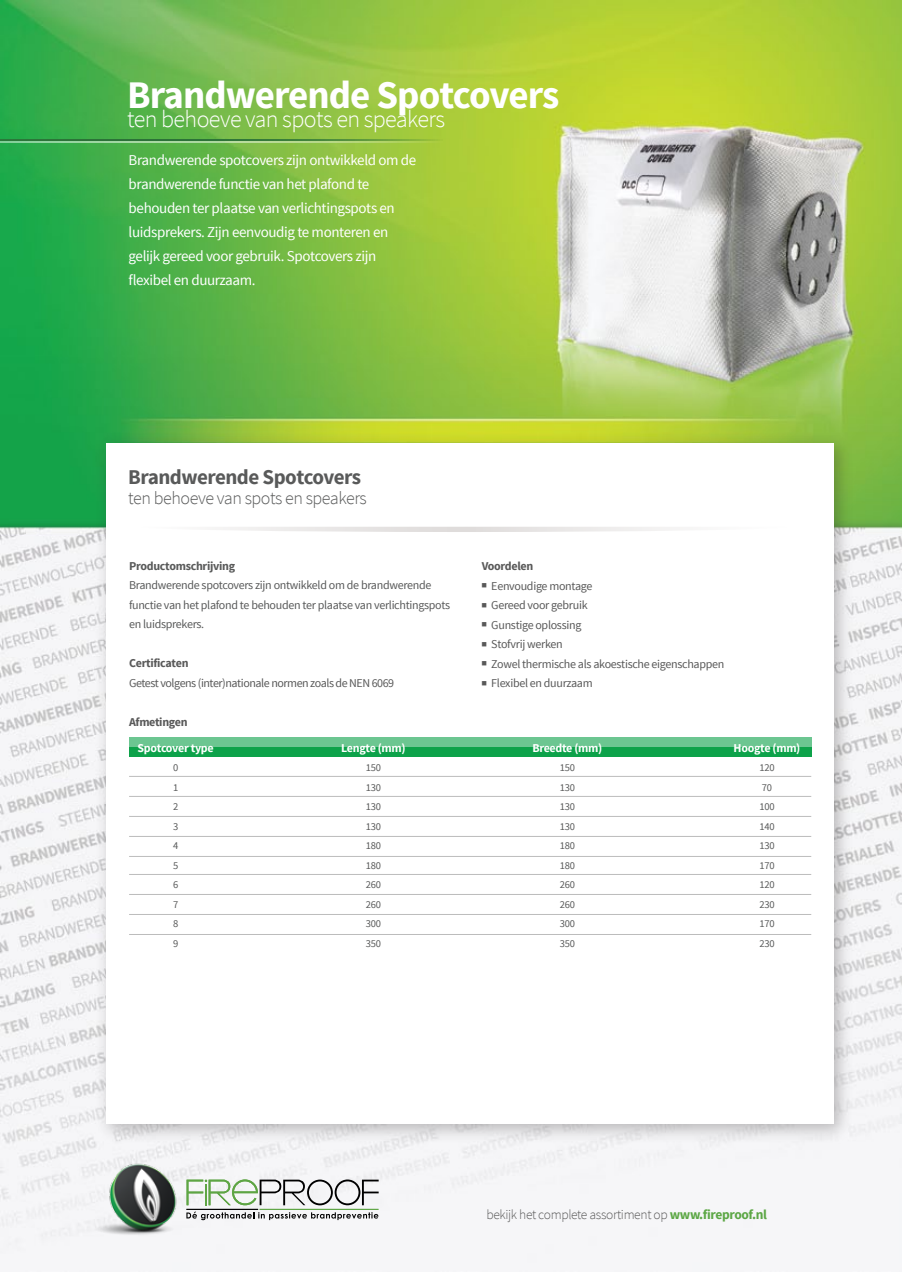
<style>
.page{position:relative;width:902px;height:1272px;background:#fff}
.page>*{position:absolute;margin:0;border:0;box-sizing:border-box;transform-origin:0 0}
.t1{font:700 39px "Source Sans Pro";letter-spacing:-.025em;color:#fff}
.t2{font:300 24px "Source Sans Pro";letter-spacing:-.025em;color:#fff}
.t3{font:700 21px "Source Sans Pro";letter-spacing:-.025em;color:#595a5a}
.t4{font:300 18px "Source Sans Pro";letter-spacing:-.025em;color:#595a5a}
.t5{font:15px/24px "Source Sans Pro";letter-spacing:-.025em;color:#fff}
.t6{font:300 13.5px "Source Sans Pro";letter-spacing:-.025em;color:#595959}
.t7{font:12px "Source Sans Pro";letter-spacing:-.025em;color:#595959}
.t8{font:12px/19.5px "Source Sans Pro";letter-spacing:-.025em;color:#595a5a}
.t9{font:700 12px "Source Sans Pro";letter-spacing:-.025em;color:#fff}
.t10{font:700 12px "Source Sans Pro";letter-spacing:-.025em;color:#595959}
.t11{font:700 12px "Source Sans Pro";letter-spacing:-.025em;color:#595a5a}
.t12{font:10.5px/19.5px "Source Sans Pro";letter-spacing:-.025em;color:#595a5a;text-align:justify}
.s1{font-weight:700;color:#5ca745}
</style>
<div class="page">
<img style="left:0;top:0;width:901px;height:1271px">
<img style="left:88px;top:1159px;width:95px;height:84px">
<svg style="left:186px;top:1179px;width:192px;height:41px"></svg>
<img style="left:90px;top:427px;width:768px;height:721px">
<div style="left:106px;top:442px;width:727px;height:681px;background:#fff"></div>
<svg style="left:212px;top:527px;width:471px;height:5px"></svg>
<svg style="left:0;top:140px;width:442px;height:1px"></svg>
<svg style="left:0;top:141px;width:442px;height:1px"></svg>
<div style="left:129px;top:737px;width:682px;height:19px;background:#0da24a"></div>
<div style="left:129px;top:737px;width:682px;height:10px;background:#6cc691"></div>
<hr style="left:129px;top:776px;width:682px;height:1px;background:#bcbcbc">
<hr style="left:129px;top:796px;width:682px;height:1px;background:#bcbcbc">
<hr style="left:129px;top:816px;width:682px;height:1px;background:#bcbcbc">
<hr style="left:129px;top:836px;width:682px;height:1px;background:#bcbcbc">
<hr style="left:129px;top:856px;width:682px;height:1px;background:#bcbcbc">
<hr style="left:129px;top:874px;width:682px;height:1px;background:#bcbcbc">
<hr style="left:129px;top:894px;width:682px;height:1px;background:#bcbcbc">
<hr style="left:129px;top:914px;width:682px;height:1px;background:#bcbcbc">
<hr style="left:129px;top:934px;width:682px;height:1px;background:#bcbcbc">
<h1 class="t1" style="left:127px;top:70px;width:433px">Brandwerende Spotcovers</h1>
<h2 class="t2" style="left:127px;top:105px;width:319px">ten behoeve van spots en speakers</h2>
<p class="t5" style="left:129px;top:148px;width:289px">Brandwerende spotcovers zijn ontwikkeld om de brandwerende functie van het plafond te behouden ter plaatse van verlichtingspots en luidsprekers. Zijn eenvoudig te monteren en gelijk gereed voor gebruik. Spotcovers zijn flexibel en duurzaam.</p>
<h3 class="t3" style="left:128px;top:464px;width:234px">Brandwerende Spotcovers</h3>
<p class="t4" style="left:128px;top:487px;width:240px">ten behoeve van spots en speakers</p>
<p class="t11" style="left:129px;top:558px;width:107px">Productomschrijving</p>
<p class="t8" style="left:129px;top:575px;width:322px">Brandwerende spotcovers zijn ontwikkeld om de brandwerende functie van het plafond te behouden ter plaatse van verlichtingspots en luidsprekers.</p>
<p class="t10" style="left:129px;top:655px;width:61px">Certificaten</p>
<p class="t7" style="left:129px;top:675px;width:266px">Getest volgens (inter)nationale normen zoals de NEN 6069</p>
<p class="t10" style="left:129px;top:714px;width:60px">Afmetingen</p>
<p class="t9" style="left:137px;top:740px;width:78px">Spotcover type</p>
<p class="t12" style="left:173px;top:758px;width:7px">0<br>1<br>2<br>3<br>4<br>5<br>6<br>7<br>8<br>9</p>
<p class="t9" style="left:341px;top:740px;width:66px">Lengte (mm)</p>
<p class="t12" style="left:366px;top:758px;width:17px">150<br>130<br>130<br>130<br>180<br>180<br>260<br>260<br>300<br>350</p>
<p class="t10" style="left:481px;top:558px;width:53px">Voordelen</p>
<p class="t7" style="left:481px;top:578px;width:112px">■ Eenvoudige montage</p>
<p class="t7" style="left:481px;top:597px;width:107px">■ Gereed voor gebruik</p>
<p class="t7" style="left:481px;top:617px;width:101px">■ Gunstige oplossing</p>
<p class="t7" style="left:481px;top:636px;width:82px">■ Stofvrij werken</p>
<p class="t7" style="left:481px;top:656px;width:244px">■ Zowel thermische als akoestische eigenschappen</p>
<p class="t7" style="left:481px;top:675px;width:112px">■ Flexibel en duurzaam</p>
<p class="t9" style="left:532px;top:740px;width:71px">Breedte (mm)</p>
<p class="t12" style="left:559px;top:758px;width:17px">150<br>130<br>130<br>130<br>180<br>180<br>260<br>260<br>300<br>350</p>
<p class="t9" style="left:733px;top:740px;width:68px">Hoogte (mm)</p>
<p class="t12" style="left:759px;top:758px;width:17px;text-align:left">120<br>70<br>100<br>140<br>130<br>170<br>120<br>230<br>170<br>230</p>
<p class="t6" style="left:486px;top:1205px;width:282px">bekijk het complete assortiment op <span class="s1">www.fireproof.nl</span></p>
</div>
